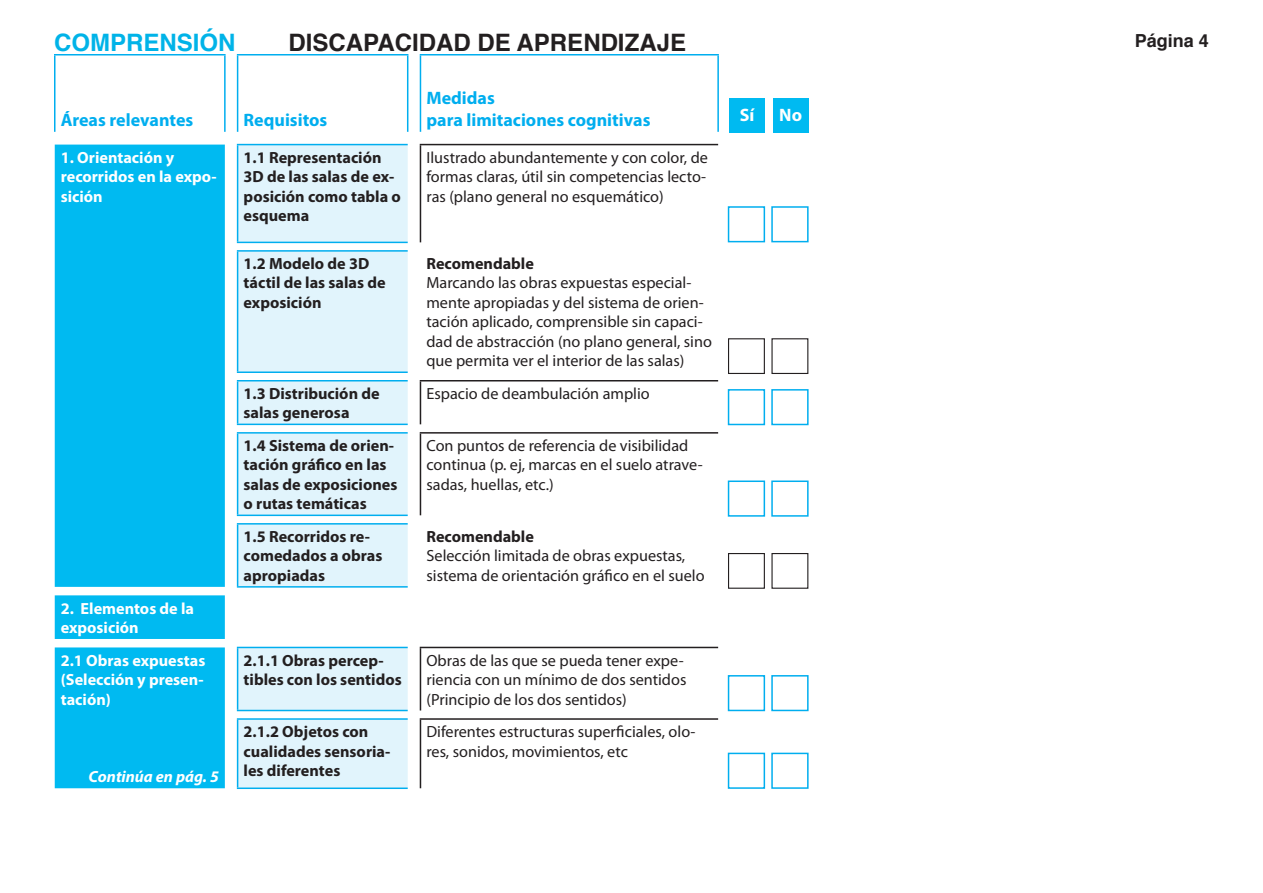
<style>
.page{position:relative;width:1263px;height:893px;background:#fff}
.page>*{position:absolute;margin:0;border:0;box-sizing:border-box;transform-origin:0 0}
.t1{font:700 24px "Helvetica";color:#231f20}
.t2{font:700 24px "Helvetica";color:#00b3e8}
.t3{font:700 18px "Myriad Pro";color:#00aeef}
.t4{font:700 18px "Helvetica";color:#231f20}
.t5{font:700 18px "Myriad Pro";color:#fff}
.t6{font:16.2px/19.5px "Myriad Pro";color:#231f20}
.t7{font:700 16.2px/19.5px "Myriad Pro";color:#231f20}
.t8{font:700 16.2px/19.5px "Myriad Pro";color:#fff}
.t9{font:italic 700 16.2px "Myriad Pro";color:#fff}
</style>
<div class="page">
<div style="left:55px;top:145px;width:170px;height:643px;background:#00baf1"></div>
<svg style="left:238px;top:145px;width:170px;height:642px;background:#e3f4fc"></svg>
<hr style="left:54px;top:54px;width:172px;height:2px;background:#00aeef">
<hr style="left:54px;top:56px;width:2px;height:76px;background:#00aeef">
<hr style="left:224px;top:56px;width:2px;height:76px;background:#00aeef">
<hr style="left:237px;top:54px;width:171px;height:2px;background:#00aeef">
<hr style="left:237px;top:56px;width:1px;height:76px;background:#00aeef">
<hr style="left:407px;top:56px;width:1px;height:76px;background:#00aeef">
<hr style="left:420px;top:54px;width:299px;height:2px;background:#00aeef">
<hr style="left:420px;top:56px;width:1px;height:76px;background:#00aeef">
<hr style="left:717px;top:56px;width:2px;height:76px;background:#00aeef">
<hr style="left:420px;top:718px;width:298px;height:2px;background:#231f20">
<hr style="left:420px;top:720px;width:1px;height:68px;background:#231f20">
<hr style="left:237px;top:144px;width:171px;height:1px;background:#00aeef">
<hr style="left:237px;top:145px;width:1px;height:97px;background:#00aeef">
<hr style="left:237px;top:242px;width:171px;height:1px;background:#00aeef">
<hr style="left:420px;top:144px;width:298px;height:1px;background:#231f20">
<hr style="left:420px;top:145px;width:1px;height:97px;background:#231f20">
<hr style="left:237px;top:250px;width:171px;height:2px;background:#00aeef">
<hr style="left:237px;top:252px;width:1px;height:119px;background:#00aeef">
<hr style="left:237px;top:371px;width:171px;height:2px;background:#00aeef">
<hr style="left:237px;top:380px;width:171px;height:1px;background:#00aeef">
<hr style="left:237px;top:381px;width:1px;height:43px;background:#00aeef">
<hr style="left:237px;top:424px;width:171px;height:1px;background:#00aeef">
<hr style="left:237px;top:432px;width:171px;height:2px;background:#00aeef">
<hr style="left:237px;top:434px;width:1px;height:81px;background:#00aeef">
<hr style="left:237px;top:515px;width:171px;height:1px;background:#00aeef">
<hr style="left:420px;top:380px;width:298px;height:1px;background:#231f20">
<hr style="left:420px;top:381px;width:1px;height:43px;background:#231f20">
<hr style="left:420px;top:432px;width:298px;height:2px;background:#231f20">
<hr style="left:420px;top:434px;width:1px;height:81px;background:#231f20">
<hr style="left:237px;top:523px;width:171px;height:2px;background:#00aeef">
<hr style="left:237px;top:525px;width:1px;height:61px;background:#00aeef">
<hr style="left:237px;top:586px;width:171px;height:2px;background:#00aeef">
<hr style="left:420px;top:647px;width:298px;height:1px;background:#231f20">
<hr style="left:420px;top:648px;width:1px;height:62px;background:#231f20">
<hr style="left:237px;top:647px;width:171px;height:1px;background:#00aeef">
<hr style="left:237px;top:648px;width:1px;height:62px;background:#00aeef">
<hr style="left:237px;top:710px;width:171px;height:1px;background:#00aeef">
<hr style="left:237px;top:718px;width:171px;height:2px;background:#00aeef">
<hr style="left:237px;top:720px;width:1px;height:67px;background:#00aeef">
<hr style="left:237px;top:787px;width:171px;height:2px;background:#00aeef">
<div style="left:729px;top:98px;width:36px;height:34px;background:#00baf1"></div>
<div style="left:773px;top:98px;width:35px;height:34px;background:#00baf1"></div>
<div style="left:728px;top:206px;width:37px;height:36px;border:2px solid #00aeef"></div>
<div style="left:771px;top:206px;width:37px;height:36px;border:2px solid #00aeef"></div>
<div style="left:728px;top:338px;width:37px;height:36px;border:1px solid #231f20"></div>
<div style="left:771px;top:338px;width:37px;height:36px;border:1px solid #231f20"></div>
<div style="left:728px;top:389px;width:37px;height:36px;border:2px solid #00aeef"></div>
<div style="left:771px;top:389px;width:37px;height:36px;border:2px solid #00aeef"></div>
<div style="left:728px;top:480px;width:37px;height:37px;border:2px solid #00aeef"></div>
<div style="left:771px;top:480px;width:37px;height:37px;border:2px solid #00aeef"></div>
<div style="left:728px;top:553px;width:37px;height:36px;border:1px solid #231f20"></div>
<div style="left:771px;top:553px;width:37px;height:36px;border:1px solid #231f20"></div>
<div style="left:728px;top:675px;width:37px;height:36px;border:2px solid #00aeef"></div>
<div style="left:771px;top:675px;width:37px;height:36px;border:2px solid #00aeef"></div>
<div style="left:728px;top:753px;width:37px;height:36px;border:2px solid #00aeef"></div>
<div style="left:771px;top:753px;width:37px;height:36px;border:2px solid #00aeef"></div>
<p class="t2" style="left:54px;top:23px;width:183px">COMPRENSIÓN</p>
<p class="t1" style="left:289px;top:23px;width:399px">DISCAPACIDAD DE APRENDIZAJE</p>
<p class="t4" style="left:1135px;top:26px;width:76px">Página 4</p>
<p class="t3" style="left:61px;top:108px;width:134px">Áreas relevantes</p>
<p class="t3" style="left:244px;top:108px;width:85px">Requisitos</p>
<p class="t3" style="left:426px;top:86px;width:70px">Medidas</p>
<p class="t3" style="left:426px;top:108px;width:226px">para limitaciones cognitivas</p>
<p class="t8" style="left:61px;top:147px;width:115px">1. Orientación y</p>
<p class="t8" style="left:61px;top:166px;width:158px">recorridos en la expo&shy;sición</p>
<p class="t8" style="left:61px;top:598px;width:135px">2. Elementos de la exposición</p>
<p class="t8" style="left:61px;top:650px;width:146px;text-align:justify">2.1 Obras expuestas (Selección y presen&shy;tación)</p>
<p class="t9" style="left:88px;top:766px;width:132px">Continúa en pág. 5</p>
<p class="t7" style="left:244px;top:147px;width:159px">1.1 Representación<br>3D de las salas de ex&shy;posición como tabla o esquema</p>
<p class="t6" style="left:426px;top:147px;width:283px;text-align:justify">Ilustrado abundantemente y con color, de formas claras, útil sin competencias lecto&shy;ras (plano general no esquemático)</p>
<p class="t7" style="left:244px;top:253px;width:144px">1.2 Modelo de 3D táctil de las salas de exposición</p>
<p class="t7" style="left:426px;top:253px;width:109px">Recomendable</p>
<p class="t6" style="left:426px;top:273px;width:287px">Marcando las obras expuestas especial&shy;mente apropiadas y del sistema de orien&shy;tación aplicado, comprensible sin capaci&shy;dad de abstracción (no plano general, sino que permita ver el interior de las salas)</p>
<p class="t7" style="left:244px;top:383px;width:138px">1.3 Distribución de salas generosa</p>
<p class="t6" style="left:426px;top:383px;width:225px">Espacio de deambulación amplio</p>
<p class="t7" style="left:244px;top:435px;width:155px">1.4 Sistema de orien&shy;tación gráfico en las salas de exposiciones o rutas temáticas</p>
<p class="t6" style="left:426px;top:436px;width:278px">Con puntos de referencia de visibilidad continua (p. ej, marcas en el suelo atrave&shy;sadas, huellas, etc.)</p>
<p class="t7" style="left:244px;top:526px;width:140px">1.5 Recorridos re&shy;comedados a obras apropiadas</p>
<p class="t7" style="left:426px;top:526px;width:109px">Recomendable</p>
<p class="t6" style="left:426px;top:546px;width:280px">Selección limitada de obras expuestas, sistema de orientación gráfico en el suelo</p>
<p class="t7" style="left:244px;top:650px;width:160px">2.1.1 Obras percep&shy;tibles con los sentidos</p>
<p class="t6" style="left:426px;top:650px;width:261px">Obras de las que se pueda tener expe&shy;riencia con un mínimo de dos sentidos (Principio de los dos sentidos)</p>
<p class="t7" style="left:244px;top:721px;width:148px">2.1.2 Objetos con cualidades sensoria&shy;les diferentes</p>
<p class="t6" style="left:426px;top:722px;width:270px">Diferentes estructuras superficiales, olo&shy;res, sonidos, movimientos, etc</p>
<p class="t5" style="left:740px;top:103px;width:16px">Sí</p>
<p class="t5" style="left:779px;top:103px;width:24px">No</p>
</div>
